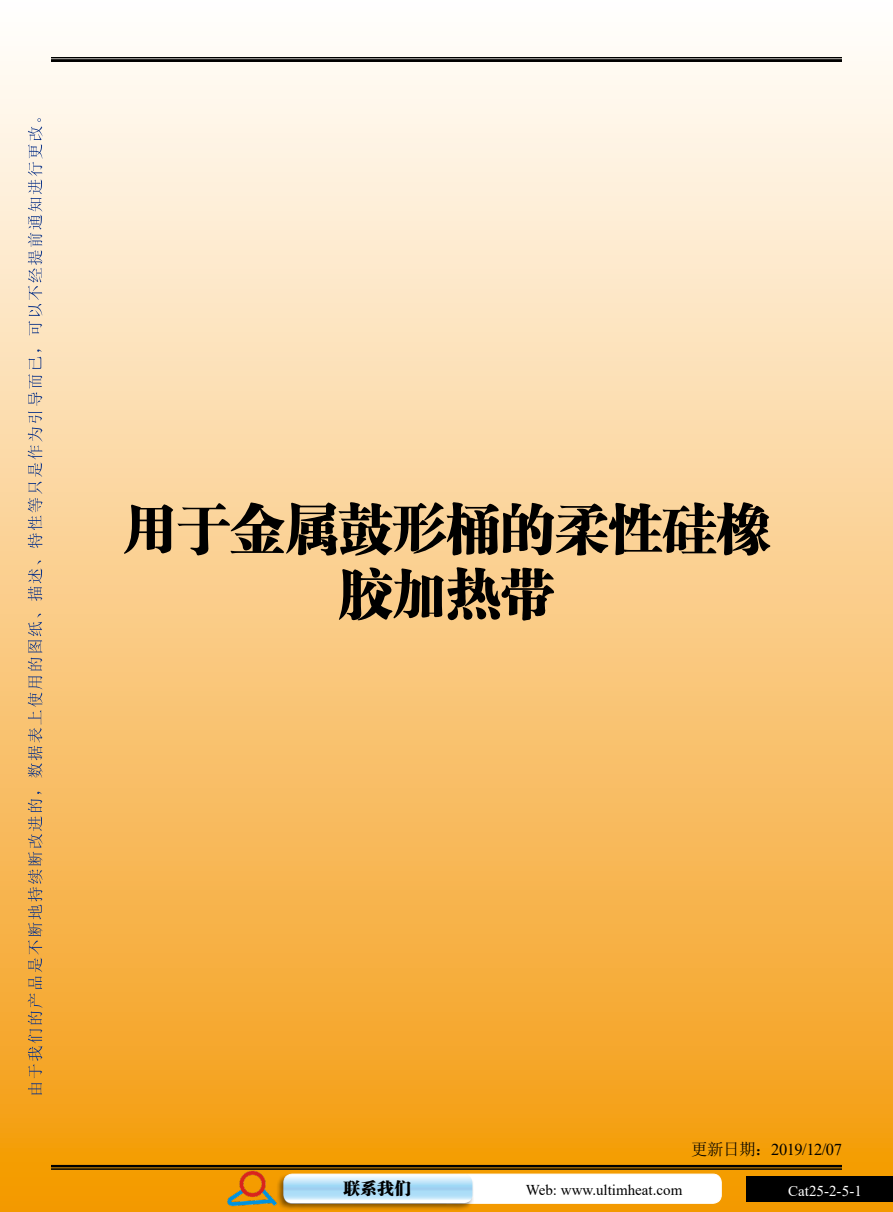
<style>
.page{position:relative;width:893px;height:1212px;background:#fff}
.page>*{position:absolute;margin:0;border:0;box-sizing:border-box;transform-origin:0 0}
.t1{font:54px/64.8px "FZCSJW GB1 0";color:#000;text-align:center}
.t2{font:16.5px "Times New Roman";letter-spacing:-.03em;color:#000}
.t3{font:16.5px "FZCSJW GB1 0";color:#000}
.t4{font:15px "Times New Roman";color:#000}
.t5{font:15px "Times New Roman";color:#fff}
.s1{font-family:"N Sim Sun"}
</style>
<div class="page">
<div style="left:0;top:0;width:893px;height:1212px;background:linear-gradient(to bottom,#fff,#f39909)"></div>
<hr style="left:51px;top:1165px;width:791px;height:2px;background:#000">
<hr style="left:51px;top:1169px;width:791px;height:1px;background:#000">
<hr style="left:51px;top:57px;width:791px;height:1px;background:#000">
<hr style="left:51px;top:60px;width:791px;height:2px;background:#000">
<div style="left:746px;top:1176px;width:147px;height:26px;background:#000"></div>
<img style="left:223px;top:1158px;width:61px;height:54px">
<div style="left:284px;top:1174px;width:437px;height:29px;background:#fff;border-radius:9px"></div>
<div style="left:284px;top:1174px;width:437px;height:29px;border:1px solid #fff;border-radius:9px"></div>
<div style="left:276px;top:1172px;width:198px;height:39px;background:#000;opacity:.47"></div>
<svg style="left:284px;top:1174px;width:188px;height:29px"></svg>
<svg style="left:28px;top:792px;width:15px;height:302px;background:#cf9b4e"></svg>
<svg style="left:28px;top:676px;width:15px;height:102px;background:#cea875"></svg>
<svg style="left:28px;top:614px;width:14px;height:56px"></svg>
<svg style="left:28px;top:560px;width:14px;height:41px"></svg>
<svg style="left:28px;top:349px;width:15px;height:199px;background:#d7c0a4"></svg>
<svg style="left:28px;top:118px;width:15px;height:217px;background:#d6cec7"></svg>
<h1 class="t1" style="left:122px;top:498px;width:650px">用于金属鼓形桶的柔性硅橡胶加热带</h1>
<p class="t2" style="left:691px;top:1138px;width:152px"><span class="s1">更新日期：</span>2019/12/07</p>
<p class="t3" style="left:344px;top:1179px;width:69px">联系我们</p>
<p class="t4" style="left:526px;top:1179px;width:158px">Web: www.ultimheat.com</p>
<p class="t5" style="left:788px;top:1180px;width:75px">Cat25-2-5-1</p>
</div>
